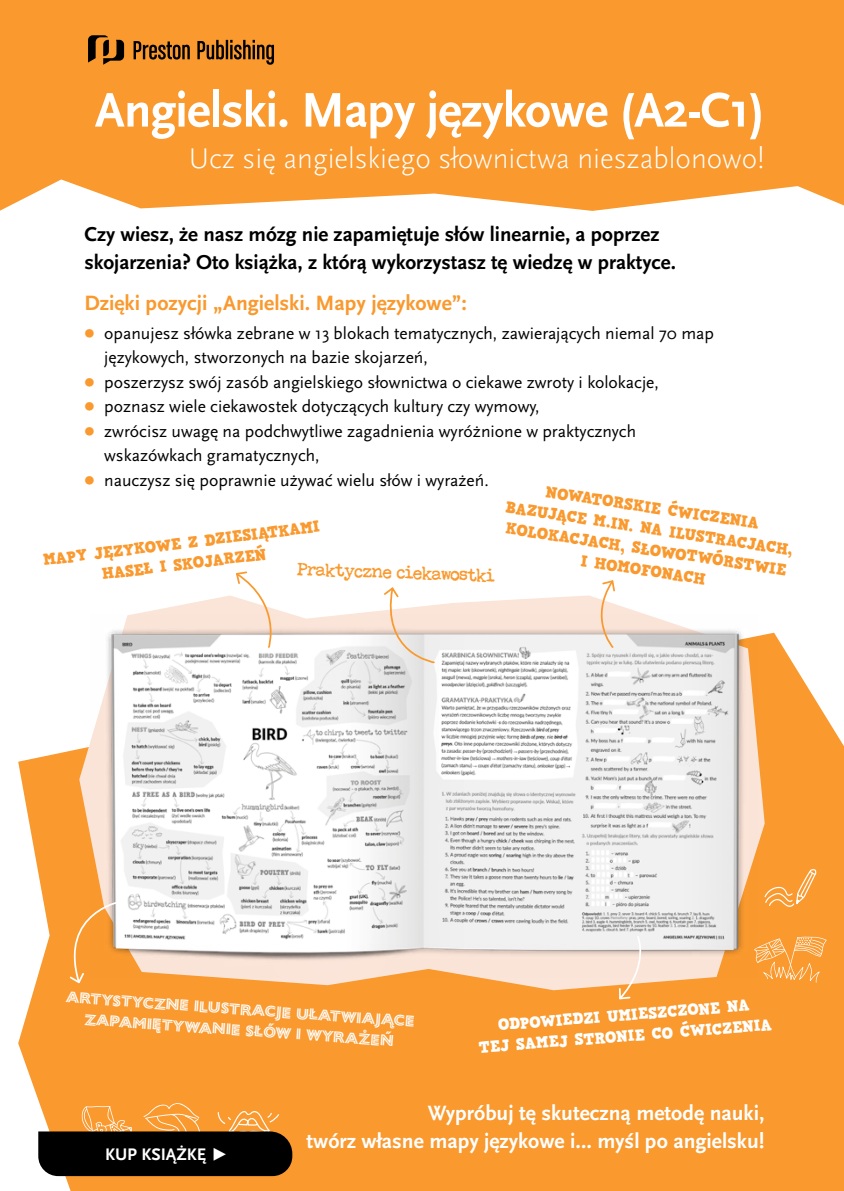
<style>
.page{position:relative;width:844px;height:1191px;background:#fff}
.page>*{position:absolute;margin:0;border:0;box-sizing:border-box;transform-origin:0 0}
.t1{font:700 50.75px "Scala Sans Pro";letter-spacing:-.015em;color:#fff}
.t2{font:300 29.75px "Scala Sans Pro";color:#fff}
.t3{font:700 21.7px/28px "Scala Sans Pro";color:#fff;text-align:right}
.t4{font:700 21.7px "Scala Sans Pro";color:#f9992e}
.t5{font:700 21px/28px "Scala Sans Pro";color:#000}
.t6{font:17.5px/24.5px "Scala Sans Pro";color:#000}
.t7{font:17.5px "Sunflower";color:#f9992e}
.t8{font:700 17.5px "Scala Sans Pro";color:#fff}
.t9{font:15.75px/21px "HVD Comic Serif Pro";color:#f9992e;text-align:center}
.t10{font:700 15.75px/20.8px "Gill Sans Nova Inline";color:#fff;text-align:center}
.t11{font:15.75px/21px "HVD Comic Serif Pro";color:#fff;text-align:center}
.s1{font-weight:900;font-size:24.5px;color:#f9992e}
</style>
<div class="page">
<svg style="left:18px;top:632px;width:825px;height:559px;background:#f9a242"></svg>
<div style="left:0;top:0;width:843px;height:211px;background:#f9992e"></div>
<svg style="left:79px;top:595px;width:685px;height:395px"></svg>
<img style="left:90px;top:615px;width:668px;height:362px">
<svg style="left:380px;top:587px;width:55px;height:77px"></svg>
<svg style="left:234px;top:571px;width:48px;height:78px"></svg>
<svg style="left:58px;top:899px;width:67px;height:85px;background:#f6a54b"></svg>
<svg style="left:617px;top:935px;width:32px;height:66px"></svg>
<svg style="left:588px;top:580px;width:28px;height:69px"></svg>
<svg style="left:753px;top:935px;width:73px;height:48px;background:#f9a74b"></svg>
<svg style="left:764px;top:869px;width:52px;height:38px;background:#f9a649"></svg>
<svg style="left:133px;top:40px;width:141px;height:25px;background:#a6661e"></svg>
<svg style="left:88px;top:35px;width:36px;height:30px"></svg>
<svg style="left:38px;top:1101px;width:254px;height:75px;background:#69451d"></svg>
<h1 class="t1" style="left:95px;top:81px;width:671px">Angielski. Mapy językowe (A2-C1)</h1>
<h2 class="t2" style="left:189px;top:142px;width:577px">Ucz się angielskiego słownictwa nieszablonowo!</h2>
<p class="t5" style="left:84px;top:220px;width:593px">Czy wiesz, że nasz mózg nie zapamiętuje słów linearnie, a poprzez skojarzenia? Oto książka, z którą wykorzystasz tę wiedzę w praktyce.</p>
<p class="t4" style="left:84px;top:290px;width:384px">Dzięki pozycji „Angielski. Mapy językowe”:</p>
<p class="t6" style="left:104px;top:321px;width:611px;text-indent:-20px"><span class="s1">•</span> opanujesz słówka zebrane w 13 blokach tematycznych, zawierających niemal 70 map językowych, stworzonych na bazie skojarzeń,</p>
<p class="t6" style="left:84px;top:370px;width:576px"><span class="s1">•</span> poszerzysz swój zasób angielskiego słownictwa o ciekawe zwroty i kolokacje,</p>
<p class="t6" style="left:84px;top:394px;width:456px"><span class="s1">•</span> poznasz wiele ciekawostek dotyczących kultury czy wymowy,</p>
<p class="t6" style="left:104px;top:419px;width:533px;text-indent:-20px"><span class="s1">•</span> zwrócisz uwagę na podchwytliwe zagadnienia wyróżnione w praktycznych wskazówkach gramatycznych,</p>
<p class="t6" style="left:84px;top:468px;width:406px"><span class="s1">•</span> nauczysz się poprawnie używać wielu słów i wyrażeń.</p>
<p class="t9" style="left:511px;top:474px;width:291px;rotate:9deg">NOWATORSKIE ĆWICZENIA<br>BAZUJĄCE M.IN. NA ILUSTRACJACH,<br>KOLOKACJACH, SŁOWOTWÓRSTWIE<br>I HOMOFONACH</p>
<p class="t9" style="left:42px;top:549px;width:280px;rotate:-7deg">MAPY JĘZYKOWE Z DZIESIĄTKAMI<br>HASEŁ I SKOJARZEŃ</p>
<p class="t7" style="left:297px;top:557px;width:200px;rotate:2deg">Praktyczne ciekawostki</p>
<p class="t10" style="left:67px;top:986px;width:351px;rotate:4deg">ARTYSTYCZNE ILUSTRACJE UŁATWIAJĄCE<br>ZAPAMIĘTYWANIE SŁÓW I WYRAŻEŃ</p>
<p class="t11" style="left:476px;top:1015px;width:295px;rotate:-4deg">ODPOWIEDZI UMIESZCZONE NA<br>TEJ SAMEJ STRONIE CO ĆWICZENIA</p>
<p class="t8" style="left:105px;top:1144px;width:125px">KUP KSIĄŻKĘ ▶</p>
<p class="t3" style="left:306px;top:1098px;width:459px">Wypróbuj tę skuteczną metodę nauki,<br>twórz własne mapy językowe i… myśl po angielsku!</p>
</div>
